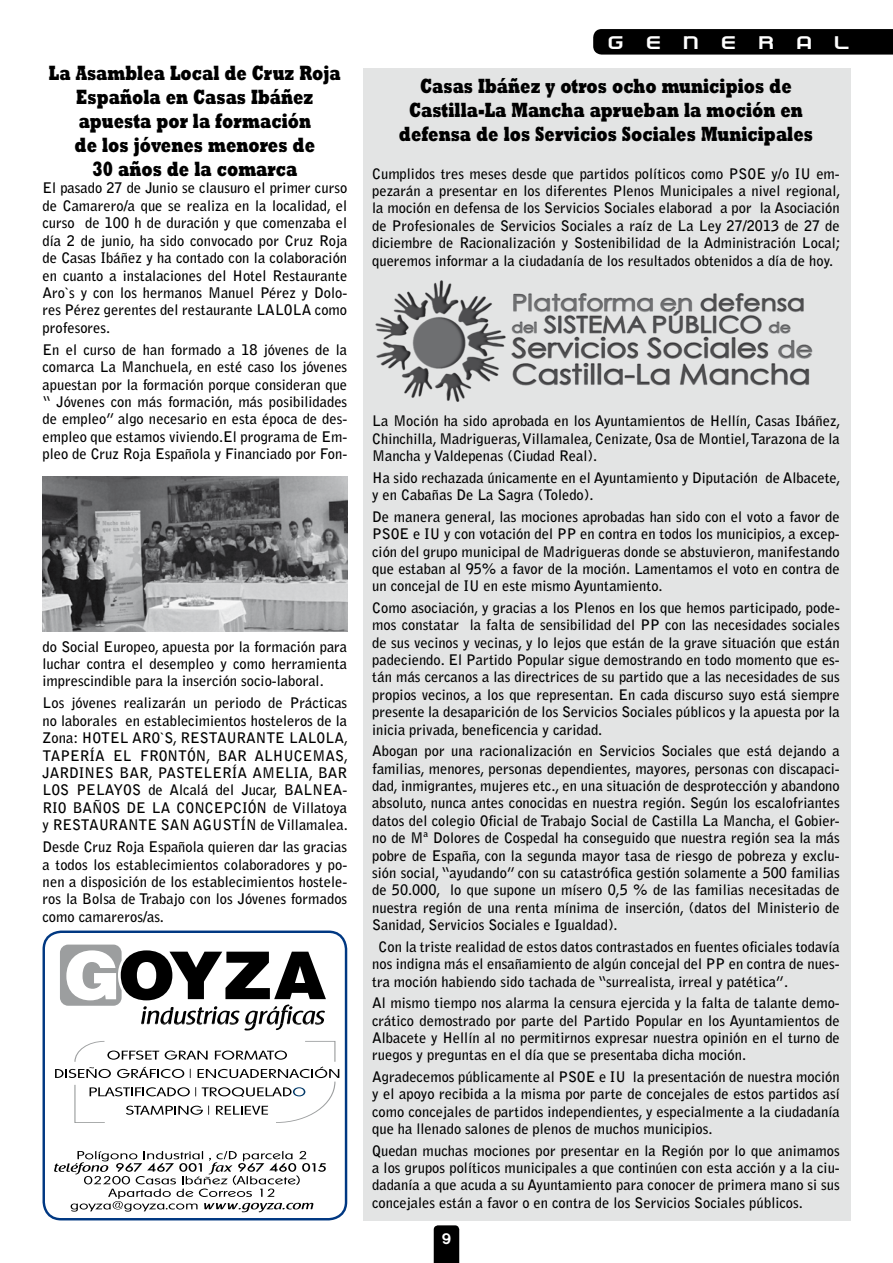
<style>
.page{position:relative;width:893px;height:1263px;background:#fff}
.page>*{position:absolute;margin:0;border:0;box-sizing:border-box;transform-origin:0 0}
.t1{font:24.75px "Empire Builder Document";letter-spacing:.72em;color:#fff;scale:1.18 1}
.t2{font:800 21px/24px "Rockwell";color:#000;text-align:center;scale:.71 1}
.t3{font:800 20.85px/23.9px "Rockwell";color:#000;text-align:center;scale:.72 1}
.t4{font:700 14.55px/17.4px "Bell Gothic Std";color:#000;text-align:justify}
.t5{font:700 13.5px "Rocko FLF";color:#fff}
</style>
<div class="page">
<div style="left:363px;top:68px;width:487px;height:1152px;background:#e3e4e4"></div>
<svg style="left:593px;top:29px;width:300px;height:26px"></svg>
<svg style="left:434px;top:1225px;width:25px;height:38px"></svg>
<div style="left:43px;top:930px;width:304px;height:290px;border:2px solid #003882;border-radius:17px"></div>
<img style="left:375px;top:280px;width:438px;height:122px">
<img style="left:43px;top:476px;width:304px;height:155px">
<svg style="left:55px;top:1041px;width:284px;height:82px"></svg>
<svg style="left:54px;top:1151px;width:272px;height:61px"></svg>
<svg style="left:60px;top:944px;width:266px;height:86px"></svg>
<h2 class="t2" style="left:49px;top:60px;width:413px">La Asamblea Local de Cruz Roja<br>Española en Casas Ibáñez apuesta por la formación<br>de los jóvenes menores de<br>30 años de la comarca</h2>
<p class="t4" style="left:43px;top:179px;width:306px">El pasado 27 de Junio se clausuro el primer curso de Camarero/a que se realiza en la localidad, el curso de 100 h de duración y que comenzaba el día 2 de junio, ha sido convocado por Cruz Roja de Casas Ibáñez y ha contado con la colaboración en cuanto a instalaciones del Hotel Restaurante Aro`s y con los hermanos Manuel Pérez y Dolo&shy;res Pérez gerentes del restaurante LALOLA como profesores.</p>
<p class="t4" style="left:43px;top:341px;width:306px">En el curso de han formado a 18 jóvenes de la comarca La Manchuela, en esté caso los jóvenes apuestan por la formación porque consideran que “ Jóvenes con más formación, más posibilidades de empleo” algo necesario en esta época de des&shy;empleo que estamos viviendo.El programa de Em&shy;pleo de Cruz Roja Española y Financiado por Fon-</p>
<p class="t4" style="left:43px;top:638px;width:306px">do Social Europeo, apuesta por la formación para luchar contra el desempleo y como herramienta imprescindible para la inserción socio-laboral.</p>
<p class="t4" style="left:43px;top:694px;width:307px">Los jóvenes realizarán un periodo de Prácticas no laborales en establecimientos hosteleros de la Zona: HOTEL ARO`S, RESTAURANTE LALOLA, TAPERÍA EL FRONTÓN, BAR ALHUCEMAS, JARDINES BAR, PASTELERÍA AMELIA, BAR LOS PELAYOS de Alcalá del Jucar, BALNEA-RIO BAÑOS DE LA CONCEPCIÓN de Villatoya y RESTAURANTE SAN AGUSTÍN de Villamalea.</p>
<p class="t4" style="left:43px;top:838px;width:306px">Desde Cruz Roja Española quieren dar las gracias a todos los establecimientos colaboradores y po&shy;nen a disposición de los establecimientos hostele&shy;ros la Bolsa de Trabajo con los Jóvenes formados como camareros/as.</p>
<h1 class="t1" style="left:607px;top:28px;width:207px">general</h1>
<h3 class="t3" style="left:399px;top:73px;width:577px">Casas Ibáñez y otros ocho municipios de<br>Castilla-La Mancha aprueban la moción en defensa de los Servicios Sociales Municipales</h3>
<p class="t4" style="left:372px;top:165px;width:470px">Cumplidos tres meses desde que partidos políticos como PSOE y/o IU em&shy;pezarán a presentar en los diferentes Plenos Municipales a nivel regional, la moción en defensa de los Servicios Sociales elaborad a por la Asociación de Profesionales de Servicios Sociales a raíz de La Ley 27/2013 de 27 de diciembre de Racionalización y Sostenibilidad de la Administración Local; queremos informar a la ciudadanía de los resultados obtenidos a día de hoy.</p>
<p class="t4" style="left:372px;top:412px;width:470px">La Moción ha sido aprobada en los Ayuntamientos de Hellín, Casas Ibáñez, Chinchilla, Madrigueras, Villamalea, Cenizate, Osa de Montiel, Tarazona de la Mancha y Valdepenas (Ciudad Real).</p>
<p class="t4" style="left:372px;top:469px;width:470px">Ha sido rechazada únicamente en el Ayuntamiento y Diputación de Albacete, y en Cabañas De La Sagra (Toledo).</p>
<p class="t4" style="left:372px;top:508px;width:469px">De manera general, las mociones aprobadas han sido con el voto a favor de PSOE e IU y con votación del PP en contra en todos los municipios, a excep&shy;ción del grupo municipal de Madrigueras donde se abstuvieron, manifestando que estaban al 95% a favor de la moción. Lamentamos el voto en contra de un concejal de IU en este mismo Ayuntamiento.</p>
<p class="t4" style="left:372px;top:599px;width:469px">Como asociación, y gracias a los Plenos en los que hemos participado, pode&shy;mos constatar la falta de sensibilidad del PP con las necesidades sociales de sus vecinos y vecinas, y lo lejos que están de la grave situación que están padeciendo. El Partido Popular sigue demostrando en todo momento que es&shy;tán más cercanos a las directrices de su partido que a las necesidades de sus propios vecinos, a los que representan. En cada discurso suyo está siempre presente la desaparición de los Servicios Sociales públicos y la apuesta por la inicia privada, beneficencia y caridad.</p>
<p class="t4" style="left:372px;top:742px;width:469px">Abogan por una racionalización en Servicios Sociales que está dejando a familias, menores, personas dependientes, mayores, personas con discapaci&shy;dad, inmigrantes, mujeres etc., en una situación de desprotección y abandono absoluto, nunca antes conocidas en nuestra región. Según los escalofriantes datos del colegio Oficial de Trabajo Social de Castilla La Mancha, el Gobier&shy;no de Mª Dolores de Cospedal ha conseguido que nuestra región sea la más pobre de España, con la segunda mayor tasa de riesgo de pobreza y exclu&shy;sión social, “ayudando” con su catastrófica gestión solamente a 500 familias de 50.000, lo que supone un mísero 0,5 % de las familias necesitadas de nuestra región de una renta mínima de inserción, (datos del Ministerio de Sanidad, Servicios Sociales e Igualdad).</p>
<p class="t4" style="left:372px;top:938px;width:469px;text-indent:6px">Con la triste realidad de estos datos contrastados en fuentes oficiales todavía nos indigna más el ensañamiento de algún concejal del PP en contra de nues&shy;tra moción habiendo sido tachada de “surrealista, irreal y patética”.</p>
<p class="t4" style="left:372px;top:994px;width:469px">Al mismo tiempo nos alarma la censura ejercida y la falta de talante demo&shy;crático demostrado por parte del Partido Popular en los Ayuntamientos de Albacete y Hellín al no permitirnos expresar nuestra opinión en el turno de ruegos y preguntas en el día que se presentaba dicha moción.</p>
<p class="t4" style="left:372px;top:1068px;width:469px">Agradecemos públicamente al PSOE e IU la presentación de nuestra moción y el apoyo recibida a la misma por parte de concejales de estos partidos así como concejales de partidos independientes, y especialmente a la ciudadanía que ha llenado salones de plenos de muchos municipios.</p>
<p class="t4" style="left:372px;top:1142px;width:469px">Quedan muchas mociones por presentar en la Región por lo que animamos a los grupos políticos municipales a que continúen con esta acción y a la ciu&shy;dadanía a que acuda a su Ayuntamiento para conocer de primera mano si sus concejales están a favor o en contra de los Servicios Sociales públicos.</p>
<p class="t5" style="left:442px;top:1230px;width:10px">9</p>
</div>
